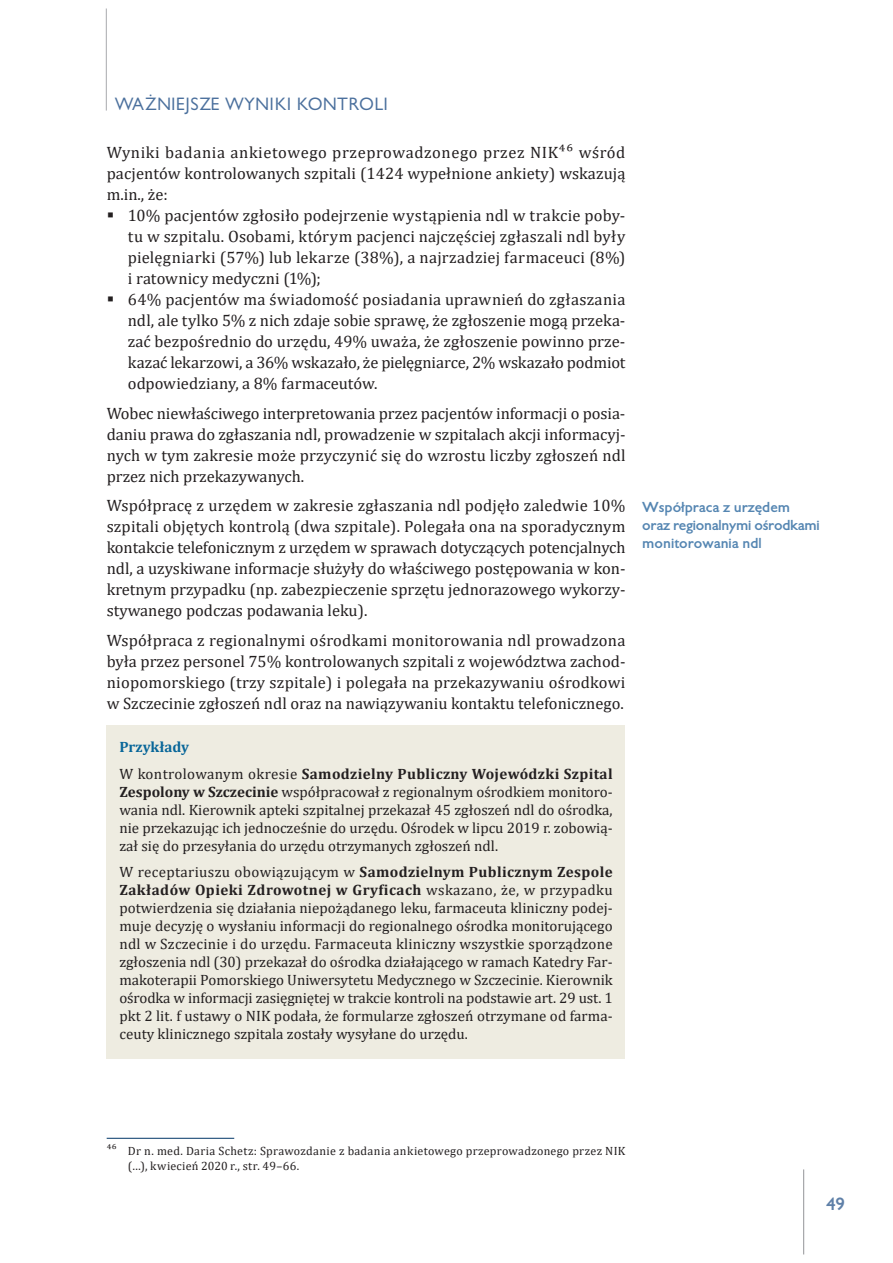
<style>
.page{position:relative;width:893px;height:1263px;background:#fff}
.page>*{position:absolute;margin:0;border:0;box-sizing:border-box;transform-origin:0 0}
.t1{font:16.5px/21px "Cambria";letter-spacing:.005em;color:#231f20;text-align:justify}
.t2{font:16.5px "Gilead TTEFN";letter-spacing:.05em;color:#4b709d}
.t3{font:700 16.5px "Gilead TTEFN";color:#5f80a8}
.t4{font:15px/18px "Cambria";color:#231f20;text-align:justify}
.t5{font:700 15px/26.5px "Cambria";letter-spacing:.025em;color:#231f20}
.t6{font:700 13.5px/18px "Gilead TTEFN";color:#5586b2}
.t7{font:12px/15px "Cambria";letter-spacing:.025em;color:#231f20}
.s1{color:#086699}
.s2{font-weight:400}
.s3{font-weight:700}
</style>
<div class="page">
<hr style="left:106px;top:9px;width:1px;height:102px;background:#a8a9ad">
<hr style="left:803px;top:1169px;width:1px;height:85px;background:#939598">
<div style="left:107px;top:725px;width:518px;height:334px;background:#eeece1"></div>
<hr style="left:107px;top:1138px;width:127px;height:1px;background:#003667">
<p class="t2" style="left:115px;top:93px;width:275px">WAŻNIEJSZE WYNIKI KONTROLI</p>
<p class="t1" style="left:107px;top:142px;width:520px">Wyniki badania ankietowego przeprowadzonego przez NIK46 wśród pacjentów kontrolowanych szpitali (1424 wypełnione ankiety) wskazują m.in., że:</p>
<p class="t1" style="left:128px;top:205px;width:499px;text-align:left">10% pacjentów zgłosiło podejrzenie wystąpienia ndl w trakcie poby&shy;tu w szpitalu. Osobami, którym pacjenci najczęściej zgłaszali ndl były pielęgniarki (57%) lub lekarze (38%), a najrzadziej farmaceuci (8%) i ratownicy medyczni (1%);<br>64% pacjentów ma świadomość posiadania uprawnień do zgłaszania ndl, ale tylko 5% z nich zdaje sobie sprawę, że zgłoszenie mogą przeka&shy;zać bezpośrednio do urzędu, 49% uważa, że zgłoszenie powinno prze&shy;kazać lekarzowi, a 36% wskazało, że pielęgniarce, 2% wskazało podmiot odpowiedziany, a 8% farmaceutów.</p>
<p class="t1" style="left:107px;top:402px;width:520px">Wobec niewłaściwego interpretowania przez pacjentów informacji o posia&shy;daniu prawa do zgłaszania ndl, prowadzenie w szpitalach akcji informacyj&shy;nych w tym zakresie może przyczynić się do wzrostu liczby zgłoszeń ndl przez nich przekazywanych.</p>
<p class="t1" style="left:107px;top:495px;width:520px">Współpracę z urzędem w zakresie zgłaszania ndl podjęło zaledwie 10% szpitali objętych kontrolą (dwa szpitale). Polegała ona na sporadycznym kontakcie telefonicznym z urzędem w sprawach dotyczących potencjalnych ndl, a uzyskiwane informacje służyły do właściwego postępowania w kon&shy;kretnym przypadku (np. zabezpieczenie sprzętu jednorazowego wykorzy&shy;stywanego podczas podawania leku).</p>
<p class="t1" style="left:107px;top:629px;width:520px">Współpraca z regionalnymi ośrodkami monitorowania ndl prowadzona była przez personel 75% kontrolowanych szpitali z województwa zachod&shy;niopomorskiego (trzy szpitale) i polegała na przekazywaniu ośrodkowi w Szczecinie zgłoszeń ndl oraz na nawiązywaniu kontaktu telefonicznego.</p>
<p class="t5" style="left:119px;top:733px;width:495px"><span class="s1">Przykłady<br></span><span class="s2">W kontrolowanym okresie</span> Samodzielny Publiczny Wojewódzki Szpital</p>
<p class="t4" style="left:119px;top:782px;width:495px"><span class="s3">Zespolony w Szczecinie</span> współpracował z regionalnym ośrodkiem monitoro&shy;wania ndl. Kierownik apteki szpitalnej przekazał 45 zgłoszeń ndl do ośrodka, nie przekazując ich jednocześnie do urzędu. Ośrodek w lipcu 2019 r. zobowią&shy;zał się do przesyłania do urzędu otrzymanych zgłoszeń ndl.</p>
<p class="t4" style="left:119px;top:863px;width:495px">W receptariuszu obowiązującym w <span class="s3">Samodzielnym Publicznym Zespole Zakładów Opieki Zdrowotnej w Gryficach</span> wskazano, że, w przypadku potwierdzenia się działania niepożądanego leku, farmaceuta kliniczny podej&shy;muje decyzję o wysłaniu informacji do regionalnego ośrodka monitorującego ndl w Szczecinie i do urzędu. Farmaceuta kliniczny wszystkie sporządzone zgłoszenia ndl (30) przekazał do ośrodka działającego w ramach Katedry Far&shy;makoterapii Pomorskiego Uniwersytetu Medycznego w Szczecinie. Kierownik ośrodka w informacji zasięgniętej w trakcie kontroli na podstawie art. 29 ust. 1 pkt 2 lit. f ustawy o NIK podała, że formularze zgłoszeń otrzymane od farma&shy;ceuty klinicznego szpitala zostały wysyłane do urzędu.</p>
<p class="t6" style="left:642px;top:498px;width:179px">Współpraca z urzędem oraz regionalnymi ośrodkami monitorowania ndl</p>
<p class="t7" style="left:128px;top:1144px;width:499px;text-indent:-21px">46 Dr n. med. Daria Schetz: Sprawozdanie z badania ankietowego przeprowadzonego przez NIK (…), kwiecień 2020 r., str. 49–66.</p>
<p class="t3" style="left:826px;top:1193px;width:20px">49</p>
</div>
